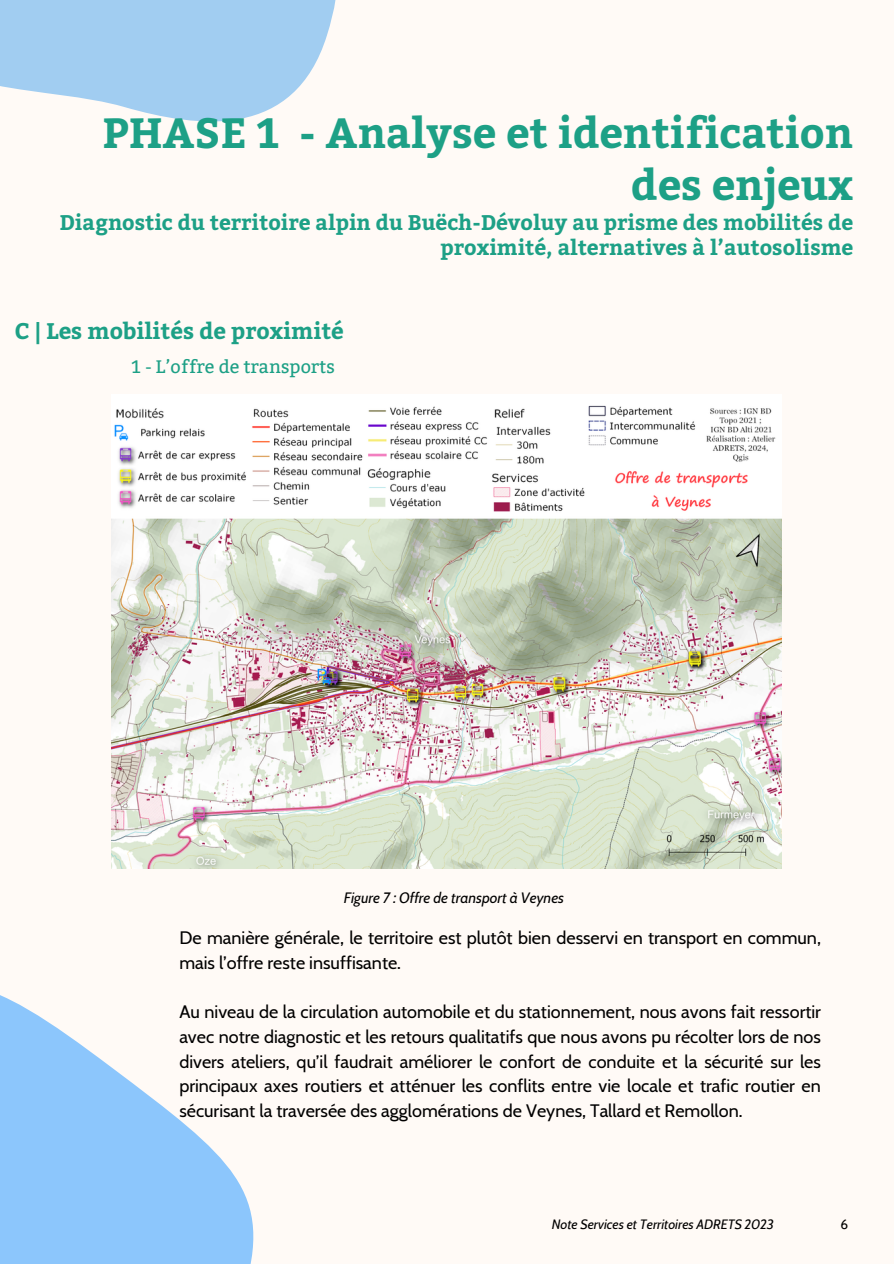
<style>
.page{position:relative;width:894px;height:1264px;background:#fff}
.page>*{position:absolute;margin:0;border:0;box-sizing:border-box;transform-origin:0 0}
.t1{font:700 42.15px/51.8px "Bitter";color:#1da086;text-align:right}
.t2{font:700 22.5px "Bitter";color:#1da086}
.t3{font:700 21.15px/24.8px "Bitter";color:#1da086;text-align:right}
.t4{font:18px/24.8px "Cabin";color:#000}
.t5{font:18px "Bitter";color:#1da086}
.t6{font:italic 15px "Cabin";color:#000}
.t7{font:italic 13.5px "Cabin";color:#000}
.t8{font:13.5px "Cabin";color:#000}
</style>
<div class="page">
<div style="left:0;top:0;width:893px;height:1263px;background:#fffaf6"></div>
<svg style="left:0;top:995px;width:254px;height:268px;fill:#8cc6fc"></svg>
<svg style="left:0;top:0;width:336px;height:122px;fill:#a1cdf1"></svg>
<img style="left:112px;top:405px;width:669px;height:463px">
<h1 class="t1" style="left:103px;top:105px;width:752px">PHASE 1 - Analyse et identification des enjeux</h1>
<p class="t3" style="left:59px;top:209px;width:795px">Diagnostic du territoire alpin du Buëch-Dévoluy au prisme des mobilités de proximité, alternatives à l’autosolisme</p>
<p class="t2" style="left:15px;top:314px;width:330px">C | Les mobilités de proximité</p>
<p class="t5" style="left:132px;top:356px;width:205px">1 - L’offre de transports</p>
<p class="t6" style="left:343px;top:888px;width:222px">Figure 7 : Offre de transport à Veynes</p>
<p class="t4" style="left:179px;top:924px;width:643px">De manière générale, le territoire est plutôt bien desservi en transport en commun, mais l’offre reste insuffisante.</p>
<p class="t4" style="left:179px;top:999px;width:643px;text-align:justify">Au niveau de la circulation automobile et du stationnement, nous avons fait ressortir avec notre diagnostic et les retours qualitatifs que nous avons pu récolter lors de nos divers ateliers, qu’il faudrait améliorer le confort de conduite et la sécurité sur les principaux axes routiers et atténuer les conflits entre vie locale et trafic routier en sécurisant la traversée des agglomérations de Veynes, Tallard et Remollon.</p>
<p class="t7" style="left:551px;top:1216px;width:224px">Note Services et Territoires ADRETS 2023</p>
<p class="t8" style="left:840px;top:1216px;width:9px">6</p>
</div>
